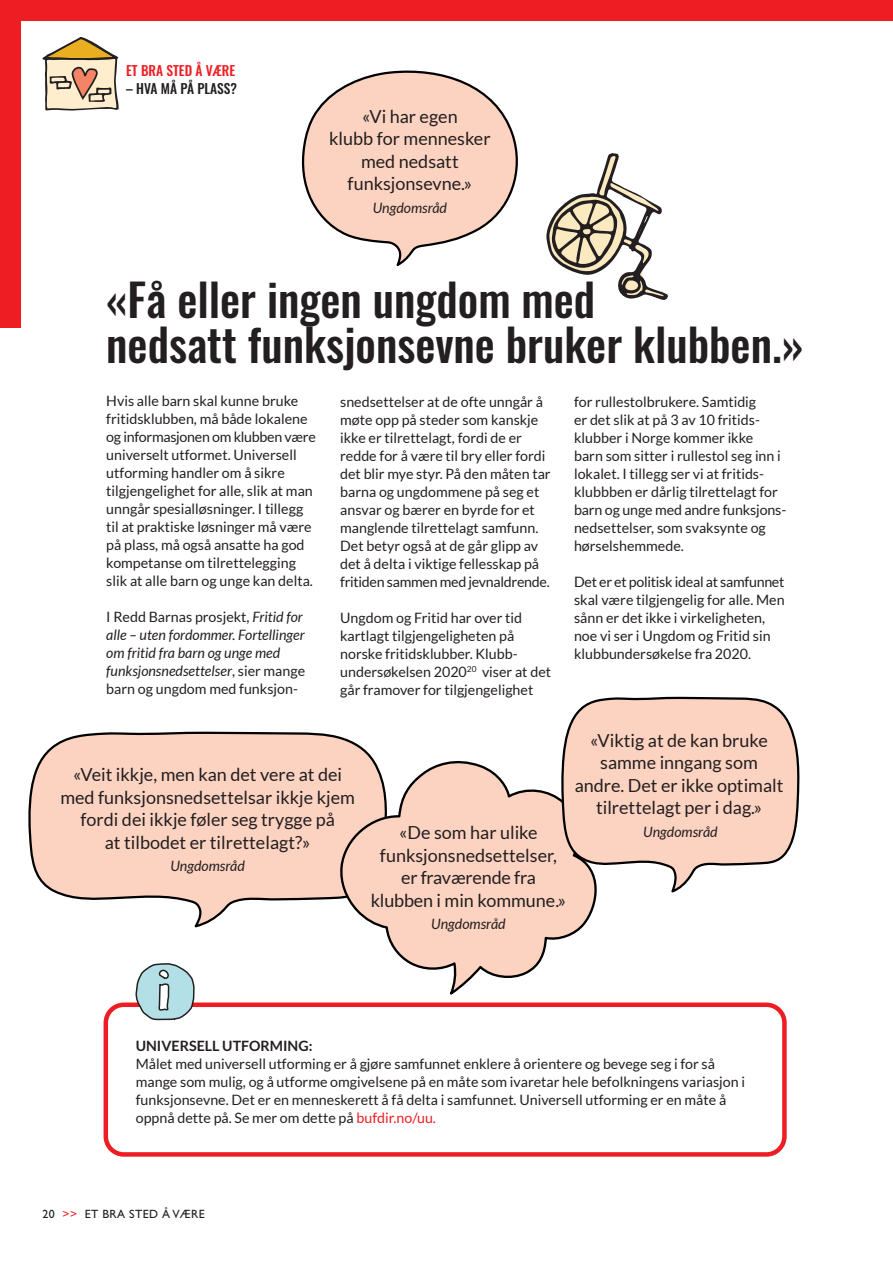
<style>
.page{position:relative;width:893px;height:1263px;background:#fff}
.page>*{position:absolute;margin:0;border:0;box-sizing:border-box;transform-origin:0 0}
.t1{font:500 45px/45px "Oswald";color:#231f20}
.t2{font:18px/22.5px "Lato";color:#231f20;text-align:center}
.t3{font:14.25px/18px "Lato";color:#231f20}
.t4{font:italic 14.25px/18px "Lato";color:#231f20}
.t5{font:700 14.25px "Lato";color:#231f20}
.t6{font:500 13.5px "Oswald";color:#ee1d23}
.t7{font:500 13.5px "Oswald";color:#231f20}
.t8{font:12px "Gill Sans Infant Std";letter-spacing:.03em;color:#231f20}
.s1{font-style:normal}
.s2{color:#ee1d23}
</style>
<div class="page">
<div style="left:0;top:0;width:893px;height:327px;background:#ee1d23"></div>
<div style="left:21px;top:21px;width:872px;height:340px;background:#fff"></div>
<div style="left:104px;top:1002px;width:683px;height:155px;border:4px solid #ee1d23;border-radius:18px"></div>
<svg style="left:546px;top:153px;width:122px;height:147px"></svg>
<svg style="left:28px;top:731px;width:344px;height:197px"></svg>
<svg style="left:301px;top:70px;width:217px;height:196px"></svg>
<svg style="left:340px;top:757px;width:257px;height:238px"></svg>
<svg style="left:559px;top:696px;width:241px;height:199px"></svg>
<svg style="left:42px;top:37px;width:77px;height:74px"></svg>
<svg style="left:135px;top:905px;width:60px;height:116px"></svg>
<p class="t6" style="left:126px;top:64px;width:111px">ET BRA STED Å VÆRE</p>
<p class="t7" style="left:126px;top:82px;width:112px">– HVA MÅ PÅ PLASS?</p>
<p class="t2" style="left:329px;top:105px;width:163px">«Vi har egen<br>klubb for mennesker med nedsatt funksjonsevne.»</p>
<p class="t4" style="left:373px;top:199px;width:76px">Ungdomsråd</p>
<h1 class="t1" style="left:106px;top:280px;width:699px">«Få eller ingen ungdom med<br>nedsatt funksjonsevne bruker klubben.»</h1>
<p class="t3" style="left:106px;top:392px;width:211px">Hvis alle barn skal kunne bruke fritidsklubben, må både lokalene og informasjonen om klubben være universelt utformet. Universell utforming handler om å sikre tilgjengelighet for alle, slik at man unngår spesialløsninger. I tillegg til at praktiske løsninger må være på plass, må også ansatte ha god kompetanse om tilrettelegging slik at alle barn og unge kan delta.</p>
<p class="t4" style="left:106px;top:608px;width:200px"><span class="s1">I Redd Barnas prosjekt,</span> Fritid for alle – uten fordommer. Fortellinger om fritid fra barn og unge med funksjonsnedsettelser<span class="s1">, sier mange barn og ungdom med funksjon-</span></p>
<p class="t3" style="left:340px;top:393px;width:212px">snedsettelser at de ofte unngår å møte opp på steder som kanskje ikke er tilrettelagt, fordi de er redde for å være til bry eller fordi det blir mye styr. På den måten tar barna og ungdommene på seg et ansvar og bærer en byrde for et manglende tilrettelagt samfunn.<br>Det betyr også at de går glipp av det å delta i viktige fellesskap på fritiden sammen med jevnaldrende.</p>
<p class="t3" style="left:340px;top:609px;width:212px">Ungdom og Fritid har over tid kartlagt tilgjengeligheten på norske fritidsklubber. Klubb&shy;undersøkelsen 2020<sup>20</sup> viser at det går framover for tilgjengelighet</p>
<p class="t3" style="left:574px;top:393px;width:214px">for rullestolbrukere. Samtidig<br>er det slik at på 3 av 10 fritids&shy;klubber i Norge kommer ikke<br>barn som sitter i rullestol seg inn i lokalet. I tillegg ser vi at fritids&shy;klubbben er dårlig tilrettelagt for barn og unge med andre funksjons&shy;nedsettelser, som svaksynte og hørselshemmede.</p>
<p class="t3" style="left:574px;top:573px;width:212px">Det er et politisk ideal at samfunnet skal være tilgjengelig for alle. Men sånn er det ikke i virkeligheten, noe vi ser i Ungdom og Fritid sin klubbundersøkelse fra 2020.</p>
<p class="t2" style="left:60px;top:763px;width:296px">«Veit ikkje, men kan det vere at dei med funksjonsnedsettelsar ikkje kjem fordi dei ikkje føler seg trygge på<br>at tilbodet er tilrettelagt?»</p>
<p class="t4" style="left:170px;top:857px;width:76px">Ungdomsråd</p>
<p class="t2" style="left:371px;top:821px;width:197px">«De som har ulike funksjonsnedsettelser, er fraværende fra klubben i min kommune.»</p>
<p class="t4" style="left:431px;top:915px;width:76px">Ungdomsråd</p>
<p class="t2" style="left:575px;top:729px;width:210px">«Viktig at de kan bruke samme inngang som andre. Det er ikke optimalt tilrettelagt per i dag.»</p>
<p class="t4" style="left:643px;top:823px;width:76px">Ungdomsråd</p>
<p class="t5" style="left:136px;top:1038px;width:178px">UNIVERSELL UTFORMING:</p>
<p class="t3" style="left:136px;top:1055px;width:611px">Målet med universell utforming er å gjøre samfunnet enklere å orientere og bevege seg i for så mange som mulig, og å utforme omgivelsene på en måte som ivaretar hele befolkningens variasjon i funksjonsevne. Det er en menneskerett å få delta i samfunnet. Universell utforming er en måte å oppnå dette på. Se mer om dette på <span class="s2">bufdir.no/uu.</span></p>
<p class="t8" style="left:43px;top:1207px;width:164px">20 <span class="s2">&gt;&gt;</span> ET BRA STED Å VÆRE</p>
</div>
